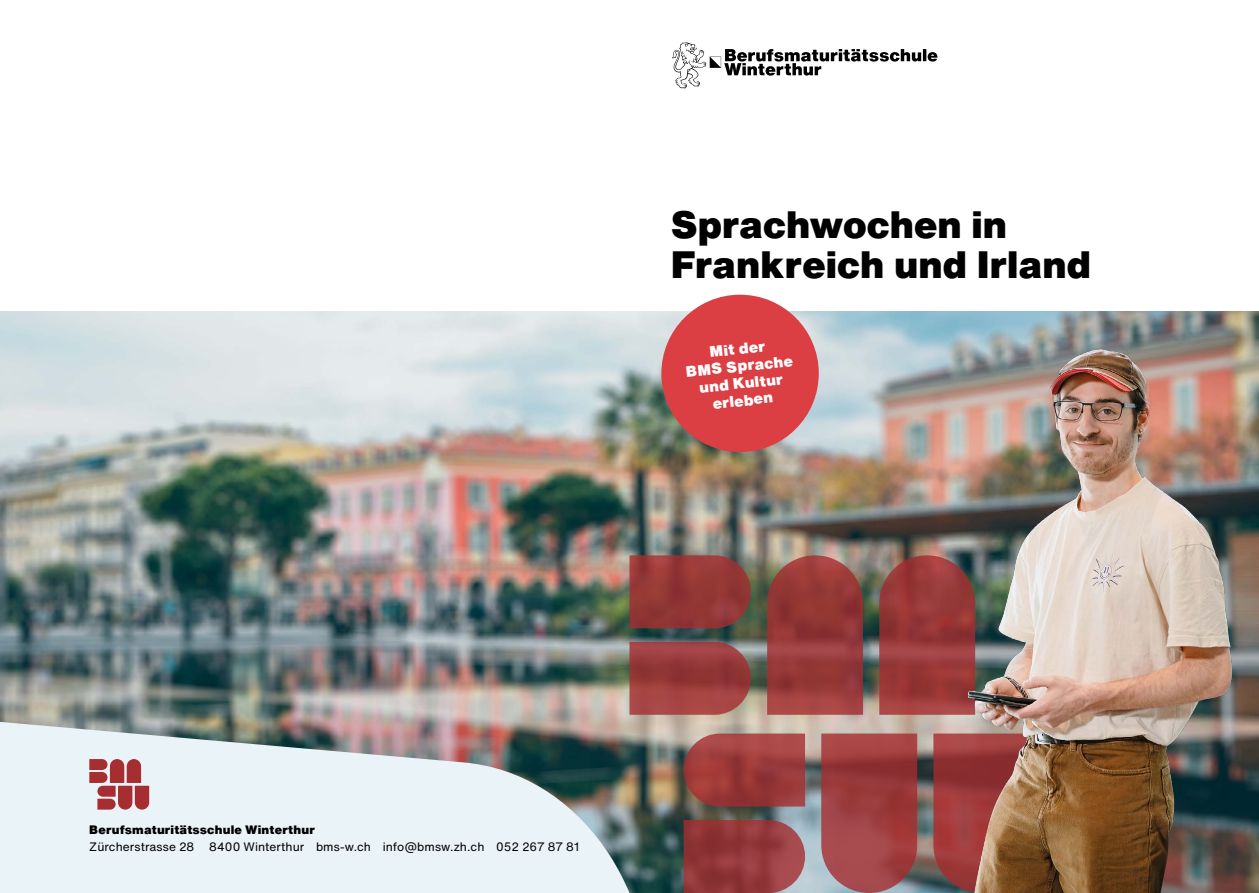
<style>
.page{position:relative;width:1259px;height:893px;background:#fff}
.page>*{position:absolute;margin:0;border:0;box-sizing:border-box;transform-origin:0 0}
.t1{font:900 37.5px/40.5px "Helvetica Now Text";color:#000}
.t2{font:900 15px/17.2px "Helvetica Now Text";color:#fff;text-align:center}
.t3{font:12px "Helvetica Now Text";letter-spacing:.005em;color:#000}
.t4{font:900 12px "Helvetica Now Text";letter-spacing:.015em;color:#000}
</style>
<div class="page">
<img style="left:0;top:312px;width:836px;height:581px">
<img style="left:0;top:661px;width:661px;height:232px">
<svg style="left:89px;top:759px;width:60px;height:51px;background:#bd7073"></svg>
<svg style="left:629px;top:555px;width:122px;height:73px;background:#903b38"></svg>
<svg style="left:629px;top:642px;width:122px;height:73px;background:#9d4544"></svg>
<svg style="left:767px;top:555px;width:69px;height:160px;background:#99403d"></svg>
<svg style="left:683px;top:733px;width:122px;height:73px;background:#9c4241"></svg>
<svg style="left:683px;top:820px;width:122px;height:73px;background:#954245"></svg>
<svg style="left:821px;top:733px;width:15px;height:160px;background:#a55a5e"></svg>
<svg style="left:672px;top:42px;width:265px;height:47px"></svg>
<div style="left:661px;top:295px;width:158px;height:157px;background:#db3f43;border-radius:50%"></div>
<img style="left:836px;top:312px;width:423px;height:581px">
<h1 class="t1" style="left:671px;top:204px;width:422px">Sprachwochen in<br>Frankreich und Irland</h1>
<p class="t2" style="left:683px;top:346px;width:109px;rotate:-6deg">Mit der<br>BMS Sprache und Kultur erleben</p>
<p class="t4" style="left:89px;top:822px;width:227px">Berufsmaturitätsschule Winterthur</p>
<p class="t3" style="left:89px;top:838px;width:491px">Zürcherstrasse 28 8400 Winterthur bms-w.ch info@bmsw.zh.ch 052 267 87 81</p>
</div>
